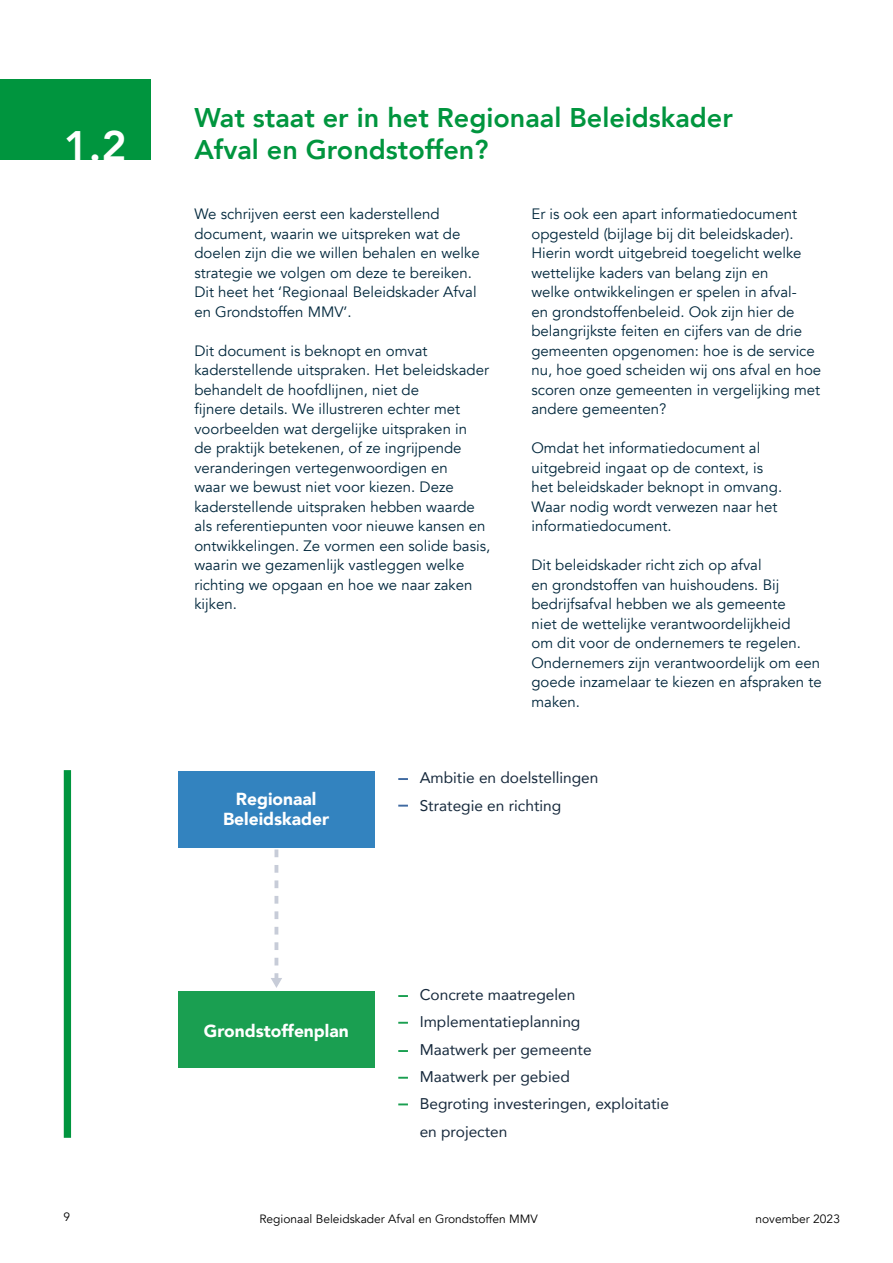
<style>
.page{position:relative;width:893px;height:1263px;background:#fff}
.page>*{position:absolute;margin:0;border:0;box-sizing:border-box;transform-origin:0 0}
.t1{font:800 42.6px "Avenir";color:#fff}
.t2{font:800 27px/32.4px "Avenir";color:#00953e}
.t3{font:900 17.4px/20px "Avenir";color:#fff;text-align:center}
.t4{font:15.45px/27.3px "Avenir";color:#16293c}
.t5{font:15px/19.5px "Avenir";color:#00273c}
.t6{font:12px "Avenir";color:#000}
</style>
<div class="page">
<div style="left:178px;top:771px;width:196px;height:77px;background:#3383bf"></div>
<div style="left:178px;top:991px;width:196px;height:76px;background:#1a9f51"></div>
<svg style="left:271px;top:849px;width:11px;height:139px"></svg>
<svg style="left:398px;top:778px;width:10px;height:2px"></svg>
<svg style="left:398px;top:805px;width:10px;height:2px"></svg>
<svg style="left:398px;top:995px;width:10px;height:2px"></svg>
<svg style="left:398px;top:1022px;width:10px;height:2px"></svg>
<svg style="left:398px;top:1050px;width:10px;height:2px"></svg>
<svg style="left:398px;top:1077px;width:10px;height:2px"></svg>
<svg style="left:398px;top:1103px;width:10px;height:2px"></svg>
<div style="left:0;top:79px;width:150px;height:80px;background:#00953e"></div>
<div style="left:64px;top:770px;width:7px;height:368px;background:#00953e"></div>
<h1 class="t1" style="left:64px;top:113px;width:64px">1.2</h1>
<h2 class="t2" style="left:194px;top:102px;width:540px">Wat staat er in het Regionaal Beleidskader<br>Afval en Grondstoffen?</h2>
<p class="t5" style="left:194px;top:204px;width:287px">We schrijven eerst een kaderstellend document, waarin we uitspreken wat de doelen zijn die we willen behalen en welke strategie we volgen om deze te bereiken.<br>Dit heet het ‘Regionaal Beleidskader Afval en Grondstoffen MMV’.</p>
<p class="t5" style="left:194px;top:341px;width:297px">Dit document is beknopt en omvat kaderstellende uitspraken. Het beleidskader behandelt de hoofdlijnen, niet de<br>fijnere details. We illustreren echter met voorbeelden wat dergelijke uitspraken in<br>de praktijk betekenen, of ze ingrijpende veranderingen vertegenwoordigen en<br>waar we bewust niet voor kiezen. Deze kaderstellende uitspraken hebben waarde als referentiepunten voor nieuwe kansen en ontwikkelingen. Ze vormen een solide basis, waarin we gezamenlijk vastleggen welke richting we opgaan en hoe we naar zaken kijken.</p>
<p class="t5" style="left:531px;top:204px;width:291px">Er is ook een apart informatiedocument opgesteld (bijlage bij dit beleidskader).<br>Hierin wordt uitgebreid toegelicht welke wettelijke kaders van belang zijn en<br>welke ontwikkelingen er spelen in afval-<br>en grondstoffenbeleid. Ook zijn hier de belangrijkste feiten en cijfers van de drie gemeenten opgenomen: hoe is de service nu, hoe goed scheiden wij ons afval en hoe scoren onze gemeenten in vergelijking met andere gemeenten?</p>
<p class="t5" style="left:531px;top:438px;width:252px">Omdat het informatiedocument al uitgebreid ingaat op de context, is het beleidskader beknopt in omvang.<br>Waar nodig wordt verwezen naar het informatiedocument.</p>
<p class="t5" style="left:531px;top:555px;width:292px">Dit beleidskader richt zich op afval<br>en grondstoffen van huishoudens. Bij bedrijfsafval hebben we als gemeente<br>niet de wettelijke verantwoordelijkheid<br>om dit voor de ondernemers te regelen.<br>Ondernemers zijn verantwoordelijk om een goede inzamelaar te kiezen en afspraken te maken.</p>
<p class="t3" style="left:223px;top:788px;width:108px">Regionaal<br>Beleidskader</p>
<p class="t3" style="left:204px;top:1020px;width:146px">Grondstoffenplan</p>
<p class="t4" style="left:420px;top:764px;width:180px">Ambitie en doelstellingen<br>Strategie en richting</p>
<p class="t4" style="left:420px;top:981px;width:251px">Concrete maatregelen<br>Implementatieplanning<br>Maatwerk per gemeente<br>Maatwerk per gebied<br>Begroting investeringen, exploitatie en projecten</p>
<p class="t6" style="left:64px;top:1209px;width:8px">9</p>
<p class="t6" style="left:259px;top:1212px;width:280px">Regionaal Beleidskader Afval en Grondstoffen MMV</p>
<p class="t6" style="left:755px;top:1212px;width:86px">november 2023</p>
</div>
